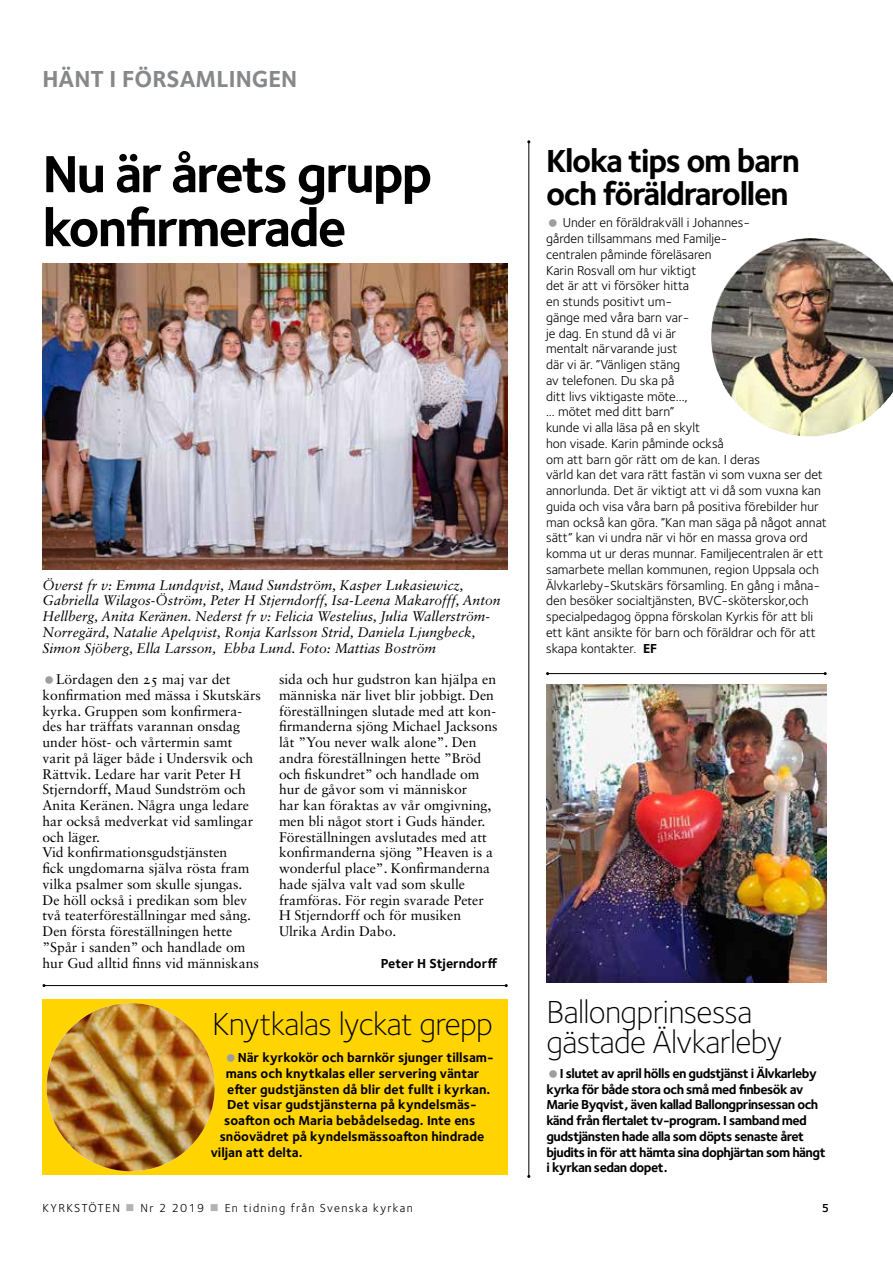
<style>
.page{position:relative;width:893px;height:1263px;background:#fff}
.page>*{position:absolute;margin:0;border:0;box-sizing:border-box;transform-origin:0 0}
.t1{font:700 54px/54px "Foundry Sterling";letter-spacing:-.04em;color:#000}
.t2{font:300 33px/30px "Foundry Sterling";letter-spacing:-.02em;color:#000}
.t3{font:700 33px/33px "Foundry Sterling";letter-spacing:-.04em;color:#000}
.t4{font:700 24px "Foundry Sterling";color:#87888a}
.t5{font:13.95px/15.8px "Sabon LT Std";color:#000}
.t6{font:italic 13.95px/15.8px "Sabon LT Std";color:#000}
.t7{font:13.5px/15.8px "Foundry Sterling";color:#000}
.t8{font:700 13.5px/15.8px "Foundry Sterling";letter-spacing:-.025em;color:#000}
.t9{font:700 13.5px "Foundry Sterling";color:#000}
.t10{font:12px "Foundry Sterling";letter-spacing:.11em;color:#000}
.t11{font:600 12px "Foundry Sterling";color:#000}
.s1{font-weight:700}
.s2{color:#b1b3b4}
</style>
<div class="page">
<hr style="left:548px;top:673px;width:277px;height:1px;background:#000">
<img style="left:43px;top:264px;width:465px;height:306px">
<div style="left:43px;top:999px;width:465px;height:176px;background:#ffd400"></div>
<img style="left:47px;top:1003px;width:168px;height:168px;border-radius:84px">
<hr style="left:528px;top:142px;width:1px;height:1034px;background:#000">
<hr style="left:44px;top:985px;width:462px;height:1px;background:#000">
<img style="left:546px;top:684px;width:281px;height:298px">
<img style="left:711px;top:238px;width:182px;height:198px">
<h3 class="t4" style="left:43px;top:64px;width:256px">HÄNT I FÖRSAMLINGEN</h3>
<h1 class="t1" style="left:43px;top:149px;width:391px">Nu är årets grupp konfirmerade</h1>
<p class="t6" style="left:43px;top:577px;width:460px">Överst fr v: Emma Lundqvist, Maud Sundström, Kasper Lukasiewicz, Gabriella Wilagos-Öström, Peter H Stjerndorff, Isa-Leena Makarofff, Anton Hellberg, Anita Keränen. Nederst fr v: Felicia Westelius, Julia Wallerström-Norregärd, Natalie Apelqvist, Ronja Karlsson Strid, Daniela Ljungbeck, Simon Sjöberg, Ella Larsson, Ebba Lund. Foto: Mattias Boström</p>
<p class="t5" style="left:43px;top:671px;width:220px;text-indent:14px">Lördagen den 25 maj var det konfirmation med mässa i Skutskärs kyrka. Gruppen som konfirmera&shy;des har träffats varannan onsdag under höst- och vårtermin samt varit på läger både i Undersvik och<br>Rättvik. Ledare har varit Peter H<br>Stjerndorff, Maud Sundström och<br>Anita Keränen. Några unga ledare har också medverkat vid samlingar och läger.<br>Vid konfirmationsgudstjänsten<br>fick ungdomarna själva rösta fram vilka psalmer som skulle sjungas.<br>De höll också i predikan som blev två teaterföreställningar med sång.<br>Den första föreställningen hette ”Spår i sanden” och handlade om hur Gud alltid finns vid människans</p>
<p class="t5" style="left:279px;top:671px;width:220px">sida och hur gudstron kan hjälpa en människa när livet blir jobbigt. Den föreställningen slutade med att kon&shy;firmanderna sjöng Michael Jacksons låt ”You never walk alone”. Den andra föreställningen hette ”Bröd och fiskundret” och handlade om hur de gåvor som vi människor<br>har kan föraktas av vår omgivning, men bli något stort i Guds händer.<br>Föreställningen avslutades med att konfirmanderna sjöng ”Heaven is a wonderful place”. Konfirmanderna hade själva valt vad som skulle framföras. För regin svarade Peter<br>H Stjerndorff och för musiken<br>Ulrika Ardin Dabo.</p>
<p class="t9" style="left:381px;top:955px;width:118px">Peter H Stjerndorff</p>
<h2 class="t2" style="left:212px;top:1009px;width:282px">Knytkalas lyckat grepp</h2>
<p class="t9" style="left:238px;top:1049px;width:258px">När kyrkokör och barnkör sjunger tillsam-</p>
<p class="t9" style="left:226px;top:1065px;width:255px">mans och knytkalas eller servering väntar</p>
<p class="t9" style="left:227px;top:1081px;width:265px">efter gudstjänsten då blir det fullt i kyrkan.</p>
<p class="t9" style="left:227px;top:1097px;width:251px">Det visar gudstjänsterna på kyndelsmäs-</p>
<p class="t9" style="left:224px;top:1112px;width:253px">soafton och Maria bebådelsedag. Inte ens</p>
<p class="t9" style="left:220px;top:1128px;width:266px">snöovädret på kyndelsmässoafton hindrade</p>
<p class="t9" style="left:211px;top:1144px;width:93px">viljan att delta.</p>
<h2 class="t3" style="left:546px;top:146px;width:255px">Kloka tips om barn och föräldrarollen</h2>
<p class="t7" style="left:546px;top:215px;width:282px;text-indent:17px">Under en föräldrakväll i Johannes-<br>gården tillsammans med Familje-<br>centralen påminde föreläsaren<br>Karin Rosvall om hur viktigt<br>det är att vi försöker hitta<br>en stunds positivt um-<br>gänge med våra barn var-<br>je dag. En stund då vi är<br>mentalt närvarande just<br>där vi är. ”Vänligen stäng<br>av telefonen. Du ska på<br>ditt livs viktigaste möte...,<br>... mötet med ditt barn”<br>kunde vi alla läsa på en skylt<br>hon visade. Karin påminde också<br>om att barn gör rätt om de kan. I deras<br>värld kan det vara rätt fastän vi som vuxna ser det annorlunda. Det är viktigt att vi då som vuxna kan guida och visa våra barn på positiva förebilder hur man också kan göra. ”Kan man säga på något annat sätt” kan vi undra när vi hör en massa grova ord komma ut ur deras munnar. Familjecentralen är ett samarbete mellan kommunen, region Uppsala och Älvkarleby-Skutskärs församling. En gång i måna&shy;den besöker socialtjänsten, BVC-sköterskor,och specialpedagog öppna förskolan Kyrkis för att bli ett känt ansikte för barn och föräldrar och för att skapa kontakter. <span class="s1">EF</span></p>
<h2 class="t2" style="left:546px;top:996px;width:237px">Ballongprinsessa gästade Älvkarleby</h2>
<p class="t8" style="left:546px;top:1066px;width:281px;text-indent:14px">I slutet av april hölls en gudstjänst i Älvkarleby kyrka för både stora och små med finbesök av Marie Byqvist, även kallad Ballongprinsessan och känd från flertalet tv-program. I samband med gudstjänsten hade alla som döpts senaste året bjudits in för att hämta sina dophjärtan som hängt i kyrkan sedan dopet.</p>
<p class="t10" style="left:43px;top:1200px;width:372px">KYRKSTÖTEN <span class="s2">■</span> Nr 2 2019 <span class="s2">■</span> En tidning från Svenska kyrkan</p>
<p class="t11" style="left:822px;top:1200px;width:9px">5</p>
</div>
